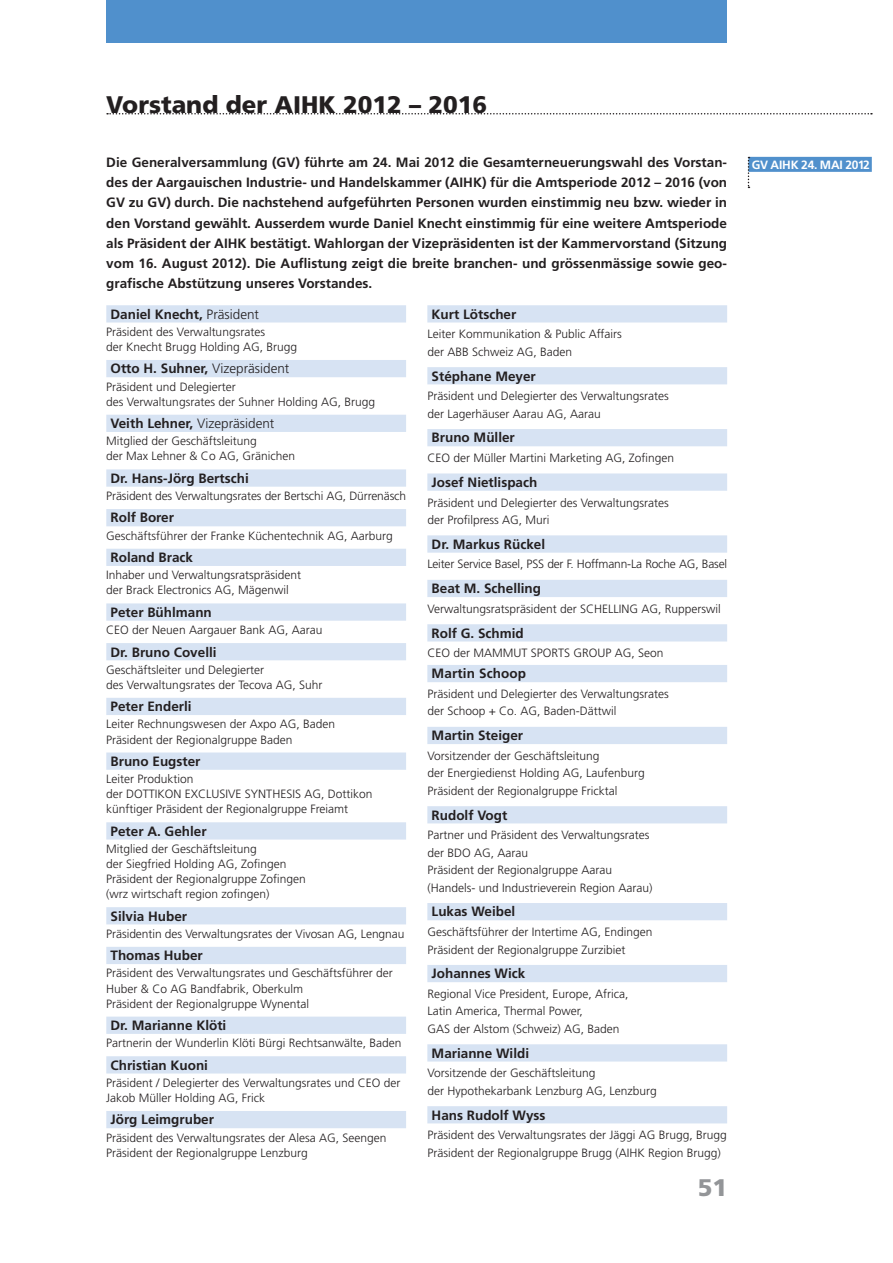
<style>
.page{position:relative;width:893px;height:1263px;background:#fff}
.page>*{position:absolute;margin:0;border:0;box-sizing:border-box;transform-origin:0 0}
.t1{font:900 24px "Frutiger";color:#231f20}
.t2{font:900 24px "Frutiger";color:#939598}
.t3{font:700 13.5px/20.2px "Frutiger";color:#231f20;text-align:justify}
.t4{font:300 13.5px "Frutiger";color:#231f20}
.t5{font:300 12px/15px "Frutiger";color:#231f20}
.t6{font:700 12px "Frutiger";letter-spacing:-.015em;color:#fff}
.s1{font-weight:300}
.s2{font-weight:700}
</style>
<div class="page">
<div style="left:106px;top:0;width:621px;height:43px;background:#5090cc"></div>
<svg style="left:107px;top:113px;width:765px;height:1px"></svg>
<div style="left:748px;top:157px;width:124px;height:15px;background:#5090cc"></div>
<svg style="left:748px;top:157px;width:1px;height:31px"></svg>
<div style="left:106px;top:305px;width:300px;height:17px;background:#d7e3f3"></div>
<div style="left:106px;top:360px;width:300px;height:17px;background:#d7e3f3"></div>
<div style="left:106px;top:415px;width:300px;height:17px;background:#d7e3f3"></div>
<div style="left:106px;top:469px;width:300px;height:18px;background:#d7e3f3"></div>
<div style="left:106px;top:509px;width:300px;height:17px;background:#d7e3f3"></div>
<div style="left:106px;top:549px;width:300px;height:17px;background:#d7e3f3"></div>
<div style="left:106px;top:603px;width:300px;height:18px;background:#d7e3f3"></div>
<div style="left:106px;top:643px;width:300px;height:17px;background:#d7e3f3"></div>
<div style="left:106px;top:698px;width:300px;height:17px;background:#d7e3f3"></div>
<div style="left:106px;top:752px;width:300px;height:18px;background:#d7e3f3"></div>
<div style="left:106px;top:822px;width:300px;height:17px;background:#d7e3f3"></div>
<div style="left:106px;top:907px;width:300px;height:17px;background:#d7e3f3"></div>
<div style="left:106px;top:947px;width:300px;height:17px;background:#d7e3f3"></div>
<div style="left:106px;top:1016px;width:300px;height:18px;background:#d7e3f3"></div>
<div style="left:106px;top:1056px;width:300px;height:17px;background:#d7e3f3"></div>
<div style="left:106px;top:1111px;width:300px;height:17px;background:#d7e3f3"></div>
<div style="left:427px;top:305px;width:300px;height:17px;background:#d7e3f3"></div>
<div style="left:427px;top:367px;width:300px;height:17px;background:#d7e3f3"></div>
<div style="left:427px;top:429px;width:300px;height:17px;background:#d7e3f3"></div>
<div style="left:427px;top:473px;width:300px;height:18px;background:#d7e3f3"></div>
<div style="left:427px;top:535px;width:300px;height:18px;background:#d7e3f3"></div>
<div style="left:427px;top:580px;width:300px;height:17px;background:#d7e3f3"></div>
<div style="left:427px;top:624px;width:300px;height:17px;background:#d7e3f3"></div>
<div style="left:427px;top:665px;width:300px;height:17px;background:#d7e3f3"></div>
<div style="left:427px;top:727px;width:300px;height:17px;background:#d7e3f3"></div>
<div style="left:427px;top:806px;width:300px;height:17px;background:#d7e3f3"></div>
<div style="left:427px;top:903px;width:300px;height:17px;background:#d7e3f3"></div>
<div style="left:427px;top:965px;width:300px;height:17px;background:#d7e3f3"></div>
<div style="left:427px;top:1044px;width:300px;height:17px;background:#d7e3f3"></div>
<div style="left:427px;top:1106px;width:300px;height:17px;background:#d7e3f3"></div>
<h1 class="t1" style="left:106px;top:90px;width:382px">Vorstand der AIHK 2012 – 2016</h1>
<p class="t3" style="left:106px;top:152px;width:622px">Die Generalversammlung (GV) führte am 24. Mai 2012 die Gesamterneuerungswahl des Vorstan&shy;des der Aargauischen Industrie- und Handelskammer (AIHK) für die Amtsperiode 2012 – 2016 (von GV zu GV) durch. Die nachstehend aufgeführten Personen wurden einstimmig neu bzw. wieder in den Vorstand gewählt. Ausserdem wurde Daniel Knecht einstimmig für eine weitere Amtsperiode als Präsident der AIHK bestätigt. Wahlorgan der Vizepräsidenten ist der Kammervorstand (Sitzung vom 16. August 2012). Die Auflistung zeigt die breite branchen- und grössenmässige sowie geo&shy;grafische Abstützung unseres Vorstandes.</p>
<p class="t6" style="left:752px;top:158px;width:119px">GV AIHK 24. Mai 2012</p>
<p class="t3" style="left:111px;top:304px;width:150px">Daniel Knecht, <span class="s1">Präsident</span></p>
<p class="t5" style="left:106px;top:324px;width:192px">Präsident des Verwaltungsrates<br>der Knecht Brugg Holding AG, Brugg</p>
<p class="t3" style="left:111px;top:359px;width:180px">Otto H. Suhner, <span class="s1">Vizepräsident</span></p>
<p class="t5" style="left:106px;top:379px;width:270px">Präsident und Delegierter<br>des Verwaltungsrates der Suhner Holding AG, Brugg</p>
<p class="t4" style="left:111px;top:416px;width:165px"><span class="s2">Veith Lehner,</span> Vizepräsident</p>
<p class="t5" style="left:106px;top:434px;width:190px">Mitglied der Geschäftsleitung<br>der Max Lehner &amp; Co AG, Gränichen</p>
<p class="t3" style="left:111px;top:468px;width:140px">Dr. Hans-Jörg Bertschi</p>
<p class="t5" style="left:106px;top:489px;width:301px">Präsident des Verwaltungsrates der Bertschi AG, Dürrenäsch</p>
<p class="t3" style="left:111px;top:508px;width:65px">Rolf Borer</p>
<p class="t5" style="left:106px;top:528px;width:288px">Geschäftsführer der Franke Küchentechnik AG, Aarburg</p>
<p class="t3" style="left:111px;top:547px;width:84px">Roland Brack</p>
<p class="t5" style="left:106px;top:568px;width:196px">Inhaber und Verwaltungsratspräsident der Brack Electronics AG, Mägenwil</p>
<p class="t3" style="left:111px;top:602px;width:103px">Peter Bühlmann</p>
<p class="t5" style="left:106px;top:623px;width:218px">CEO der Neuen Aargauer Bank AG, Aarau</p>
<p class="t3" style="left:111px;top:642px;width:108px">Dr. Bruno Covelli</p>
<p class="t5" style="left:106px;top:662px;width:218px">Geschäftsleiter und Delegierter<br>des Verwaltungsrates der Tecova AG, Suhr</p>
<p class="t3" style="left:111px;top:696px;width:83px">Peter Enderli</p>
<p class="t5" style="left:106px;top:717px;width:230px">Leiter Rechnungswesen der Axpo AG, Baden<br>Präsident der Regionalgruppe Baden</p>
<p class="t3" style="left:111px;top:751px;width:92px">Bruno Eugster</p>
<p class="t5" style="left:106px;top:772px;width:268px">Leiter Produktion<br>der DOTTIKON EXCLUSIVE SYNTHESIS AG, Dottikon künftiger Präsident der Regionalgruppe Freiamt</p>
<p class="t3" style="left:111px;top:821px;width:98px">Peter A. Gehler</p>
<p class="t5" style="left:106px;top:841px;width:201px">Mitglied der Geschäftsleitung<br>der Siegfried Holding AG, Zofingen Präsident der Regionalgruppe Zofingen (wrz wirtschaft region zofingen)</p>
<p class="t3" style="left:111px;top:906px;width:78px">Silvia Huber</p>
<p class="t5" style="left:106px;top:926px;width:300px">Präsidentin des Verwaltungsrates der Vivosan AG, Lengnau</p>
<p class="t3" style="left:111px;top:945px;width:94px">Thomas Huber</p>
<p class="t5" style="left:106px;top:966px;width:288px">Präsident des Verwaltungsrates und Geschäftsführer der<br>Huber &amp; Co AG Bandfabrik, Oberkulm<br>Präsident der Regionalgruppe Wynental</p>
<p class="t3" style="left:111px;top:1015px;width:117px">Dr. Marianne Klöti</p>
<p class="t5" style="left:106px;top:1036px;width:297px">Partnerin der Wunderlin Klöti Bürgi Rechtsanwälte, Baden</p>
<p class="t3" style="left:111px;top:1055px;width:99px">Christian Kuoni</p>
<p class="t5" style="left:106px;top:1075px;width:296px">Präsident / Delegierter des Verwaltungsrates und CEO der<br>Jakob Müller Holding AG, Frick</p>
<p class="t3" style="left:111px;top:1110px;width:105px">Jörg Leimgruber</p>
<p class="t5" style="left:106px;top:1130px;width:282px">Präsident des Verwaltungsrates der Alesa AG, Seengen<br>Präsident der Regionalgruppe Lenzburg</p>
<p class="t3" style="left:432px;top:304px;width:86px">Kurt Lötscher</p>
<p class="t5" style="left:427px;top:326px;width:196px;line-height:17.4px">Leiter Kommunikation &amp; Public Affairs der ABB Schweiz AG, Baden</p>
<p class="t3" style="left:432px;top:366px;width:106px">Stéphane Meyer</p>
<p class="t5" style="left:427px;top:387px;width:243px;line-height:17.4px">Präsident und Delegierter des Verwaltungsrates der Lagerhäuser Aarau AG, Aarau</p>
<p class="t3" style="left:432px;top:428px;width:85px">Bruno Müller</p>
<p class="t5" style="left:427px;top:451px;width:248px">CEO der Müller Martini Marketing AG, Zofingen</p>
<p class="t3" style="left:432px;top:472px;width:107px">Josef Nietlispach</p>
<p class="t5" style="left:427px;top:494px;width:243px;line-height:17.4px">Präsident und Delegierter des Verwaltungsrates der Profilpress AG, Muri</p>
<p class="t3" style="left:432px;top:534px;width:115px">Dr. Markus Rückel</p>
<p class="t5" style="left:427px;top:557px;width:301px">Leiter Service Basel, PSS der F. Hoffmann-La Roche AG, Basel</p>
<p class="t3" style="left:432px;top:578px;width:111px">Beat M. Schelling</p>
<p class="t5" style="left:427px;top:601px;width:295px">Verwaltungsratspräsident der SCHELLING AG, Rupperswil</p>
<p class="t3" style="left:432px;top:623px;width:94px">Rolf G. Schmid</p>
<p class="t5" style="left:427px;top:646px;width:238px">CEO der MAMMUT SPORTS GROUP AG, Seon</p>
<p class="t3" style="left:432px;top:664px;width:96px">Martin Schoop</p>
<p class="t5" style="left:427px;top:685px;width:243px;line-height:17.4px">Präsident und Delegierter des Verwaltungsrates der Schoop + Co. AG, Baden-Dättwil</p>
<p class="t3" style="left:432px;top:725px;width:93px">Martin Steiger</p>
<p class="t5" style="left:427px;top:747px;width:219px;line-height:17.4px">Vorsitzender der Geschäftsleitung<br>der Energiedienst Holding AG, Laufenburg<br>Präsident der Regionalgruppe Fricktal</p>
<p class="t3" style="left:432px;top:805px;width:77px">Rudolf Vogt</p>
<p class="t5" style="left:427px;top:826px;width:227px;line-height:17.4px">Partner und Präsident des Verwaltungsrates der BDO AG, Aarau<br>Präsident der Regionalgruppe Aarau (Handels- und Industrieverein Region Aarau)</p>
<p class="t3" style="left:432px;top:902px;width:85px">Lukas Weibel</p>
<p class="t5" style="left:427px;top:923px;width:227px;line-height:17.4px">Geschäftsführer der Intertime AG, Endingen<br>Präsident der Regionalgruppe Zurzibiet</p>
<p class="t3" style="left:432px;top:963px;width:95px">Johannes Wick</p>
<p class="t5" style="left:427px;top:985px;width:202px;line-height:17.4px">Regional Vice President, Europe, Africa,<br>Latin America, Thermal Power,<br>GAS der Alstom (Schweiz) AG, Baden</p>
<p class="t3" style="left:432px;top:1043px;width:99px">Marianne Wildi</p>
<p class="t5" style="left:427px;top:1065px;width:231px;line-height:17.4px">Vorsitzende der Geschäftsleitung<br>der Hypothekarbank Lenzburg AG, Lenzburg</p>
<p class="t3" style="left:432px;top:1105px;width:115px">Hans Rudolf Wyss</p>
<p class="t5" style="left:427px;top:1126px;width:301px;line-height:17.4px">Präsident des Verwaltungsrates der Jäggi AG Brugg, Brugg<br>Präsident der Regionalgruppe Brugg (AIHK Region Brugg)</p>
<h1 class="t2" style="left:698px;top:1173px;width:31px">51</h1>
</div>
